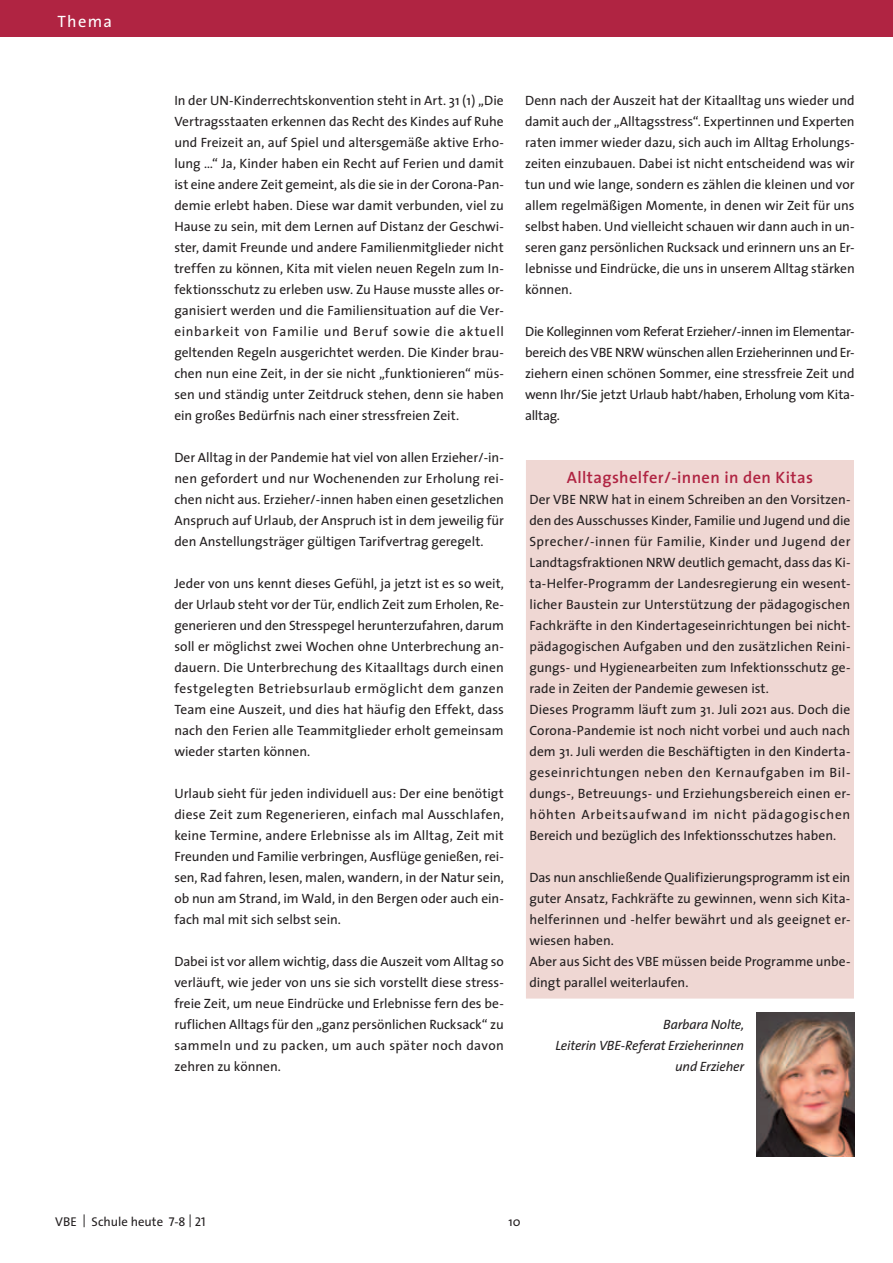
<style>
.page{position:relative;width:893px;height:1263px;background:#fff}
.page>*{position:absolute;margin:0;border:0;box-sizing:border-box;transform-origin:0 0}
.t1{font:600 16.5px "The Sans";letter-spacing:.025em;color:#b02442}
.t2{font:16.5px "The Sans";letter-spacing:.08em;color:#fff}
.t3{font:13.5px/21px "The Sans";color:#231f20;text-align:justify}
.t4{font:italic 13.5px/21px "The Sans";letter-spacing:-.015em;color:#231f20;text-align:right}
.t5{font:12.75px "The Sans";color:#231f20}
.s1{font-family:"The Sans Caps"}
</style>
<div class="page">
<div style="left:0;top:0;width:893px;height:37px;background:#b02442"></div>
<div style="left:524px;top:458px;width:331px;height:542px;background:#efd7d3;border:2px solid #fff"></div>
<img style="left:757px;top:1012px;width:98px;height:145px">
<p class="t2" style="left:57px;top:8px;width:56px">Thema</p>
<p class="t3" style="left:174px;top:90px;width:331px">In der UN-Kinderrechtskonvention steht in Art. 31 (1) „Die Vertragsstaaten erkennen das Recht des Kindes auf Ruhe und Freizeit an, auf Spiel und altersgemäße aktive Erho&shy;lung …“ Ja, Kinder haben ein Recht auf Ferien und damit ist eine andere Zeit gemeint, als die sie in der Corona-Pan&shy;demie erlebt haben. Diese war damit verbunden, viel zu Hause zu sein, mit dem Lernen auf Distanz der Geschwi&shy;ster, damit Freunde und andere Familienmitglieder nicht treffen zu können, Kita mit vielen neuen Regeln zum In&shy;fektionsschutz zu erleben usw. Zu Hause musste alles or&shy;ganisiert werden und die Familiensituation auf die Ver&shy;einbarkeit von Familie und Beruf sowie die aktuell geltenden Regeln ausgerichtet werden. Die Kinder brau&shy;chen nun eine Zeit, in der sie nicht „funktionieren“ müs&shy;sen und ständig unter Zeitdruck stehen, denn sie haben ein großes Bedürfnis nach einer stressfreien Zeit.</p>
<p class="t3" style="left:174px;top:447px;width:331px">Der Alltag in der Pandemie hat viel von allen Erzieher/-in&shy;nen gefordert und nur Wochenenden zur Erholung rei&shy;chen nicht aus. Erzieher/-innen haben einen gesetzlichen Anspruch auf Urlaub, der Anspruch ist in dem jeweilig für den Anstellungsträger gültigen Tarifvertrag geregelt.</p>
<p class="t3" style="left:174px;top:573px;width:331px">Jeder von uns kennt dieses Gefühl, ja jetzt ist es so weit, der Urlaub steht vor der Tür, endlich Zeit zum Erholen, Re&shy;generieren und den Stresspegel herunterzufahren, darum soll er möglichst zwei Wochen ohne Unterbrechung an&shy;dauern. Die Unterbrechung des Kitaalltags durch einen festgelegten Betriebsurlaub ermöglicht dem ganzen Team eine Auszeit, und dies hat häufig den Effekt, dass nach den Ferien alle Teammitglieder erholt gemeinsam wieder starten können.</p>
<p class="t3" style="left:174px;top:783px;width:331px">Urlaub sieht für jeden individuell aus: Der eine benötigt diese Zeit zum Regenerieren, einfach mal Ausschlafen, keine Termine, andere Erlebnisse als im Alltag, Zeit mit Freunden und Familie verbringen, Ausflüge genießen, rei&shy;sen, Rad fahren, lesen, malen, wandern, in der Natur sein, ob nun am Strand, im Wald, in den Bergen oder auch ein&shy;fach mal mit sich selbst sein.</p>
<p class="t3" style="left:174px;top:951px;width:331px">Dabei ist vor allem wichtig, dass die Auszeit vom Alltag so verläuft, wie jeder von uns sie sich vorstellt diese stress&shy;freie Zeit, um neue Eindrücke und Erlebnisse fern des be&shy;ruflichen Alltags für den „ganz persönlichen Rucksack“ zu sammeln und zu packen, um auch später noch davon zehren zu können.</p>
<p class="t3" style="left:525px;top:90px;width:331px">Denn nach der Auszeit hat der Kitaalltag uns wieder und damit auch der „Alltagsstress“. Expertinnen und Experten raten immer wieder dazu, sich auch im Alltag Erholungs&shy;zeiten einzubauen. Dabei ist nicht entscheidend was wir tun und wie lange, sondern es zählen die kleinen und vor allem regelmäßigen Momente, in denen wir Zeit für uns selbst haben. Und vielleicht schauen wir dann auch in un&shy;seren ganz persönlichen Rucksack und erinnern uns an Er&shy;lebnisse und Eindrücke, die uns in unserem Alltag stärken können.</p>
<p class="t3" style="left:525px;top:321px;width:331px">Die Kolleginnen vom Referat Erzieher/-innen im Elementar&shy;bereich des VBE NRW wünschen allen Erzieherinnen und Er&shy;ziehern einen schönen Sommer, eine stressfreie Zeit und wenn Ihr/Sie jetzt Urlaub habt/haben, Erholung vom Kita&shy;alltag.</p>
<p class="t1" style="left:567px;top:464px;width:248px">Alltagshelfer/-innen in den Kitas</p>
<p class="t3" style="left:529px;top:489px;width:323px;text-align:left">Der VBE NRW hat in einem Schreiben an den Vorsitzen&shy;den des Ausschusses Kinder, Familie und Jugend und die Sprecher/-innen für Familie, Kinder und Jugend der Landtagsfraktionen NRW deutlich gemacht, dass das Ki&shy;ta-Helfer-Programm der Landesregierung ein wesent&shy;licher Baustein zur Unterstützung der pädagogischen Fachkräfte in den Kindertageseinrichtungen bei nicht&shy;pädagogischen Aufgaben und den zusätzlichen Reini&shy;gungs- und Hygienearbeiten zum Infektionsschutz ge&shy;rade in Zeiten der Pandemie gewesen ist.<br>Dieses Programm läuft zum 31. Juli 2021 aus. Doch die Corona-Pandemie ist noch nicht vorbei und auch nach dem 31. Juli werden die Beschäftigten in den Kinderta&shy;geseinrichtungen neben den Kernaufgaben im Bil&shy;dungs-, Betreuungs- und Erziehungsbereich einen er&shy;höhten Arbeitsaufwand im nicht pädagogischen Bereich und bezüglich des Infektionsschutzes haben.</p>
<p class="t3" style="left:529px;top:867px;width:323px;text-align:left">Das nun anschließende Qualifizierungsprogramm ist ein guter Ansatz, Fachkräfte zu gewinnen, wenn sich Kita&shy;helferinnen und -helfer bewährt und als geeignet er&shy;wiesen haben.<br>Aber aus Sicht des VBE müssen beide Programme unbe&shy;dingt parallel weiterlaufen.</p>
<p class="t4" style="left:555px;top:1014px;width:190px">Barbara Nolte,<br>Leiterin VBE-Referat Erzieherinnen und Erzieher</p>
<p class="t5" style="left:55px;top:1210px;width:152px">VBE <span class="s1">|</span> Schule heute <span class="s1">7-8 | 21</span></p>
<p class="t5" style="left:508px;top:1210px;width:14px">10</p>
</div>
